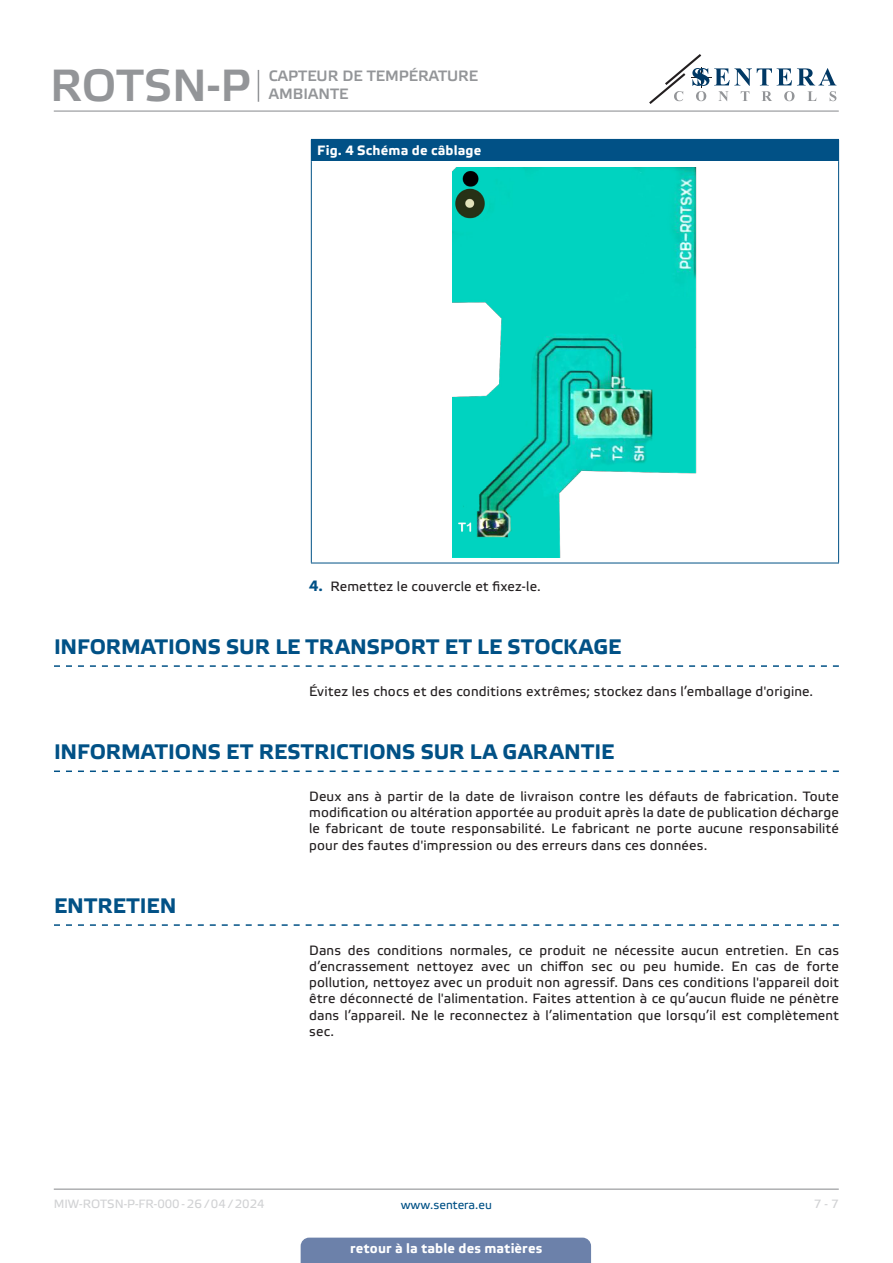
<style>
.page{position:relative;width:893px;height:1263px;background:#fff}
.page>*{position:absolute;margin:0;border:0;box-sizing:border-box;transform-origin:0 0}
.t1{font:45px "Etelka Medium Pro";color:#939598}
.t2{font:700 21px "Etelka Text Pro";letter-spacing:.005em;color:#015186}
.t3{font:15px/18px "Etelka Medium Pro";color:#939598}
.body{font:13.5px/16.2px "Etelka Text Pro";letter-spacing:.015em;color:#231f20;text-align:justify}
.table_text{font:700 13.5px "Etelka Text Pro";letter-spacing:.01em;color:#fff}
.t4{font:12px "Etelka Text Pro";color:#d1d2d4}
.t5{font:12px "Etelka Text Pro";color:#015186}
.s1{font-weight:700;font-size:15px;color:#015186}
</style>
<div class="page">
<hr style="left:54px;top:111px;width:785px;height:1px;background:#939598">
<hr style="left:54px;top:1188px;width:785px;height:2px;background:#939598">
<svg style="left:649px;top:54px;width:187px;height:50px"></svg>
<div style="left:301px;top:1237px;width:290px;height:26px;background:#6c81aa"></div>
<hr style="left:258px;top:70px;width:1px;height:32px;background:#939598">
<svg style="left:54px;top:665px;width:785px;height:2px"></svg>
<div style="left:311px;top:139px;width:528px;height:22px;background:#015186"></div>
<hr style="left:311px;top:161px;width:1px;height:402px;background:#015186">
<hr style="left:838px;top:161px;width:1px;height:402px;background:#015186">
<hr style="left:311px;top:563px;width:528px;height:1px;background:#015186">
<img style="left:453px;top:167px;width:244px;height:390px">
<svg style="left:54px;top:770px;width:785px;height:2px"></svg>
<svg style="left:54px;top:924px;width:785px;height:2px"></svg>
<h1 class="t1" style="left:50px;top:61px;width:202px">ROTSN-P</h1>
<p class="t3" style="left:269px;top:67px;width:211px">CAPTEUR DE TEMPÉRATURE<br>AMBIANTE</p>
<p class="table_text" style="left:317px;top:143px;width:165px">Fig. 4 Schéma de câblage</p>
<p class="body" style="left:309px;top:579px;width:233px"><span class="s1">4.</span> Remettez le couvercle et fixez-le.</p>
<p class="t2" style="left:54px;top:635px;width:569px">INFORMATIONS SUR LE TRANSPORT ET LE STOCKAGE</p>
<p class="body" style="left:309px;top:684px;width:506px">Évitez les chocs et des conditions extrêmes; stockez dans l’emballage d'origine.</p>
<p class="t2" style="left:54px;top:740px;width:562px">INFORMATIONS ET RESTRICTIONS SUR LA GARANTIE</p>
<p class="body" style="left:309px;top:789px;width:531px">Deux ans à partir de la date de livraison contre les défauts de fabrication. Toute modification ou altération apportée au produit après la date de publication décharge le fabricant de toute responsabilité. Le fabricant ne porte aucune responsabilité pour des fautes d'impression ou des erreurs dans ces données.</p>
<p class="t2" style="left:54px;top:894px;width:124px">ENTRETIEN</p>
<p class="body" style="left:309px;top:943px;width:531px">Dans des conditions normales, ce produit ne nécessite aucun entretien. En cas d’encrassement nettoyez avec un chiffon sec ou peu humide. En cas de forte pollution, nettoyez avec un produit non agressif. Dans ces conditions l'appareil doit être déconnecté de l'alimentation. Faites attention à ce qu’aucun fluide ne pénètre dans l’appareil. Ne le reconnectez à l’alimentation que lorsqu’il est complètement sec.</p>
<p class="t4" style="left:54px;top:1197px;width:212px">MIW-ROTSN-P-FR-000 - 26 / 04 / 2024</p>
<p class="t5" style="left:401px;top:1198px;width:93px">www.sentera.eu</p>
<p class="t4" style="left:814px;top:1197px;width:27px">7 - 7</p>
<p class="table_text" style="left:350px;top:1240px;width:194px">retour à la table des matières</p>
</div>
